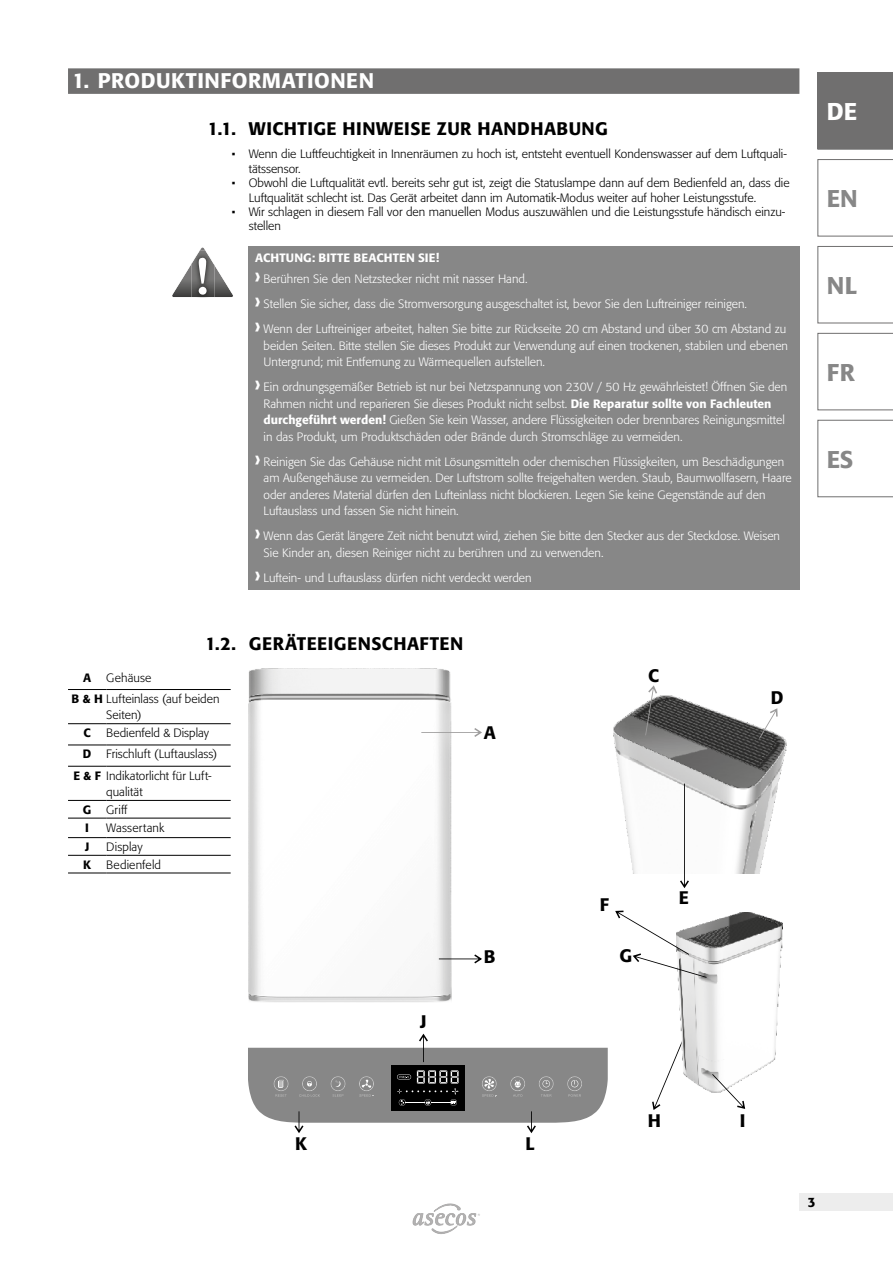
<style>
.page{position:relative;width:893px;height:1263px;background:#fff}
.page>*{position:absolute;margin:0;border:0;box-sizing:border-box;transform-origin:0 0}
.t1{font:500 24px "Formata Pro";letter-spacing:.01em;color:#878787}
.t2{font:500 24px "Formata Pro";color:#fff}
.t3{font:500 21px "Formata Pro";letter-spacing:.025em;color:#fff}
.t4{font:500 18px "Formata Pro";letter-spacing:.03em;color:#000}
.t5{font:500 13.5px "Formata Pro";color:#000}
.t6{font:300 12px/16.5px "Formata Pro";color:#fff}
.t7{font:300 12px/14.4px "Formata Pro";color:#000}
.t8{font:500 12px "Formata Pro";color:#000}
.s1{font-weight:500}
.s2{font-weight:500;font-stretch:condensed;font-size:21px}
</style>
<div class="page">
<div style="left:799px;top:1194px;width:94px;height:17px;background:#ededed"></div>
<svg style="left:413px;top:1204px;width:67px;height:29px"></svg>
<div style="left:68px;top:68px;width:731px;height:26px;background:#706f6f"></div>
<div style="left:249px;top:247px;width:551px;height:343px;background:#878787"></div>
<svg style="left:172px;top:247px;width:61px;height:51px"></svg>
<hr style="left:68px;top:689px;width:38px;height:1px;background:#000">
<hr style="left:106px;top:689px;width:125px;height:1px;background:#000">
<hr style="left:68px;top:723px;width:38px;height:1px;background:#000">
<hr style="left:106px;top:723px;width:125px;height:1px;background:#000">
<hr style="left:68px;top:745px;width:38px;height:1px;background:#000">
<hr style="left:106px;top:745px;width:125px;height:1px;background:#000">
<hr style="left:68px;top:766px;width:38px;height:1px;background:#000">
<hr style="left:106px;top:766px;width:125px;height:1px;background:#000">
<hr style="left:68px;top:800px;width:38px;height:1px;background:#000">
<hr style="left:106px;top:800px;width:125px;height:1px;background:#000">
<hr style="left:68px;top:818px;width:38px;height:1px;background:#000">
<hr style="left:106px;top:818px;width:125px;height:1px;background:#000">
<hr style="left:68px;top:837px;width:38px;height:1px;background:#000">
<hr style="left:106px;top:837px;width:125px;height:1px;background:#000">
<hr style="left:68px;top:855px;width:38px;height:1px;background:#000">
<hr style="left:106px;top:855px;width:125px;height:1px;background:#000">
<hr style="left:68px;top:873px;width:38px;height:1px;background:#000">
<hr style="left:106px;top:873px;width:125px;height:1px;background:#000">
<img style="left:614px;top:696px;width:172px;height:177px">
<img style="left:248px;top:668px;width:204px;height:334px">
<img style="left:616px;top:717px;width:90px;height:41px">
<svg style="left:759px;top:708px;width:19px;height:31px"></svg>
<svg style="left:645px;top:685px;width:12px;height:50px"></svg>
<svg style="left:680px;top:784px;width:9px;height:104px"></svg>
<svg style="left:652px;top:1055px;width:24px;height:55px"></svg>
<svg style="left:248px;top:1034px;width:360px;height:99px"></svg>
<svg style="left:421px;top:728px;width:61px;height:9px"></svg>
<svg style="left:439px;top:954px;width:43px;height:9px"></svg>
<img style="left:676px;top:912px;width:106px;height:180px">
<svg style="left:712px;top:1074px;width:33px;height:35px"></svg>
<svg style="left:615px;top:910px;width:92px;height:68px"></svg>
<svg style="left:817px;top:159px;width:76px;height:77px"></svg>
<svg style="left:817px;top:246px;width:76px;height:77px"></svg>
<svg style="left:817px;top:333px;width:76px;height:77px"></svg>
<svg style="left:817px;top:420px;width:76px;height:77px"></svg>
<div style="left:817px;top:72px;width:76px;height:78px;background:#706f6f"></div>
<h2 class="t3" style="left:72px;top:67px;width:303px">1. PRODUKTINFORMATIONEN</h2>
<h3 class="t4" style="left:208px;top:117px;width:401px">1.1. WICHTIGE HINWEISE ZUR HANDHABUNG</h3>
<p class="t7" style="left:249px;top:147px;width:540px;text-indent:-17px">• Wenn die Luftfeuchtigkeit in Innenräumen zu hoch ist, entsteht eventuell Kondenswasser auf dem Luftquali&shy;tätssensor.</p>
<p class="t7" style="left:249px;top:176px;width:542px;text-indent:-17px">• Obwohl die Luftqualität evtl. bereits sehr gut ist, zeigt die Statuslampe dann auf dem Bedienfeld an, dass die<br>Luftqualität schlecht ist. Das Gerät arbeitet dann im Automatik-Modus weiter auf hoher Leistungsstufe.</p>
<p class="t7" style="left:249px;top:205px;width:538px;text-indent:-17px">• Wir schlagen in diesem Fall vor den manuellen Modus auszuwählen und die Leistungsstufe händisch einzu&shy;stellen</p>
<p class="t6" style="left:255px;top:248px;width:274px;line-height:20.7px"><span class="s1">ACHTUNG: BITTE BEACHTEN SIE!<br></span><span class="s2">›</span> Berühren Sie den Netzstecker nicht mit nasser Hand.</p>
<p class="t6" style="left:255px;top:291px;width:533px;line-height:25px"><span class="s2">›</span> Stellen Sie sicher, dass die Stromversorgung ausgeschaltet ist, bevor Sie den Luftreiniger reinigen.<br><span class="s2">›</span> Wenn der Luftreiniger arbeitet, halten Sie bitte zur Rückseite 20 cm Abstand und über 30 cm Abstand zu</p>
<p class="t6" style="left:264px;top:337px;width:526px">beiden Seiten. Bitte stellen Sie dieses Produkt zur Verwendung auf einen trockenen, stabilen und ebenen<br>Untergrund; mit Entfernung zu Wärmequellen aufstellen.</p>
<p class="t6" style="left:264px;top:379px;width:525px;text-indent:-9px"><span class="s2">›</span> Ein ordnungsgemäßer Betrieb ist nur bei Netzspannung von 230V / 50 Hz gewährleistet! Öffnen Sie den Rahmen nicht und reparieren Sie dieses Produkt nicht selbst. <span class="s1">Die Reparatur sollte von Fachleuten durchgeführt werden!</span> Gießen Sie kein Wasser, andere Flüssigkeiten oder brennbares Reinigungsmittel in das Produkt, um Produktschäden oder Brände durch Stromschläge zu vermeiden.</p>
<p class="t6" style="left:264px;top:453px;width:530px;text-indent:-9px"><span class="s2">›</span> Reinigen Sie das Gehäuse nicht mit Lösungsmitteln oder chemischen Flüssigkeiten, um Beschädigungen am Außengehäuse zu vermeiden. Der Luftstrom sollte freigehalten werden. Staub, Baumwollfasern, Haare oder anderes Material dürfen den Lufteinlass nicht blockieren. Legen Sie keine Gegenstände auf den Luftauslass und fassen Sie nicht hinein.</p>
<p class="t6" style="left:264px;top:528px;width:518px;text-indent:-9px"><span class="s2">›</span> Wenn das Gerät längere Zeit nicht benutzt wird, ziehen Sie bitte den Stecker aus der Steckdose. Weisen<br>Sie Kinder an, diesen Reiniger nicht zu berühren und zu verwenden.</p>
<p class="t6" style="left:255px;top:569px;width:278px"><span class="s2">›</span> Luftein- und Luftauslass dürfen nicht verdeckt werden</p>
<h3 class="t4" style="left:205px;top:631px;width:259px">1.2. GERÄTEEIGENSCHAFTEN</h3>
<p class="t7" style="left:72px;top:667px;width:149px;line-height:21.3px;text-indent:35px">Gehäuse<br><span class="s1">B &amp; H</span> Lufteinlass (auf beiden</p>
<p class="t7" style="left:106px;top:708px;width:37px">Seiten)</p>
<p class="t8" style="left:84px;top:725px;width:9px">C</p>
<p class="t7" style="left:106px;top:726px;width:104px">Bedienfeld &amp; Display</p>
<p class="t7" style="left:83px;top:747px;width:136px"><span class="s1">D</span> Frischluft (Luftauslass)</p>
<p class="t7" style="left:73px;top:768px;width:140px"><span class="s1">E &amp; F</span> Indikatorlicht für Luft-</p>
<p class="t7" style="left:83px;top:783px;width:61px;line-height:17.7px;text-indent:23px">qualität<br><span class="s1">G</span> Griff<br><span class="s1">I</span></p>
<p class="t8" style="left:83px;top:670px;width:10px">A</p>
<p class="t7" style="left:106px;top:820px;width:60px">Wassertank</p>
<p class="t8" style="left:85px;top:839px;width:6px">J</p>
<p class="t7" style="left:106px;top:840px;width:38px">Display</p>
<p class="t8" style="left:83px;top:857px;width:9px">K</p>
<p class="t7" style="left:106px;top:857px;width:56px">Bedienfeld</p>
<h3 class="t4" style="left:484px;top:721px;width:14px">A</h3>
<h3 class="t4" style="left:420px;top:1010px;width:8px">J</h3>
<h3 class="t4" style="left:484px;top:945px;width:13px">B</h3>
<h3 class="t4" style="left:648px;top:664px;width:12px">C</h3>
<h3 class="t4" style="left:600px;top:893px;width:11px">F</h3>
<h3 class="t4" style="left:620px;top:944px;width:14px">G</h3>
<h3 class="t4" style="left:679px;top:885px;width:12px">E</h3>
<h3 class="t4" style="left:771px;top:686px;width:14px">D</h3>
<h1 class="t2" style="left:827px;top:96px;width:32px">DE</h1>
<h1 class="t1" style="left:827px;top:183px;width:32px">EN</h1>
<h1 class="t1" style="left:827px;top:270px;width:32px">NL</h1>
<h1 class="t1" style="left:827px;top:357px;width:30px">FR</h1>
<h1 class="t1" style="left:827px;top:444px;width:28px">ES</h1>
<h3 class="t4" style="left:295px;top:1131px;width:13px">K</h3>
<h3 class="t4" style="left:525px;top:1131px;width:11px">L</h3>
<h3 class="t4" style="left:648px;top:1109px;width:15px">H</h3>
<h3 class="t4" style="left:740px;top:1109px;width:7px">I</h3>
<p class="t5" style="left:808px;top:1194px;width:9px">3</p>
</div>
